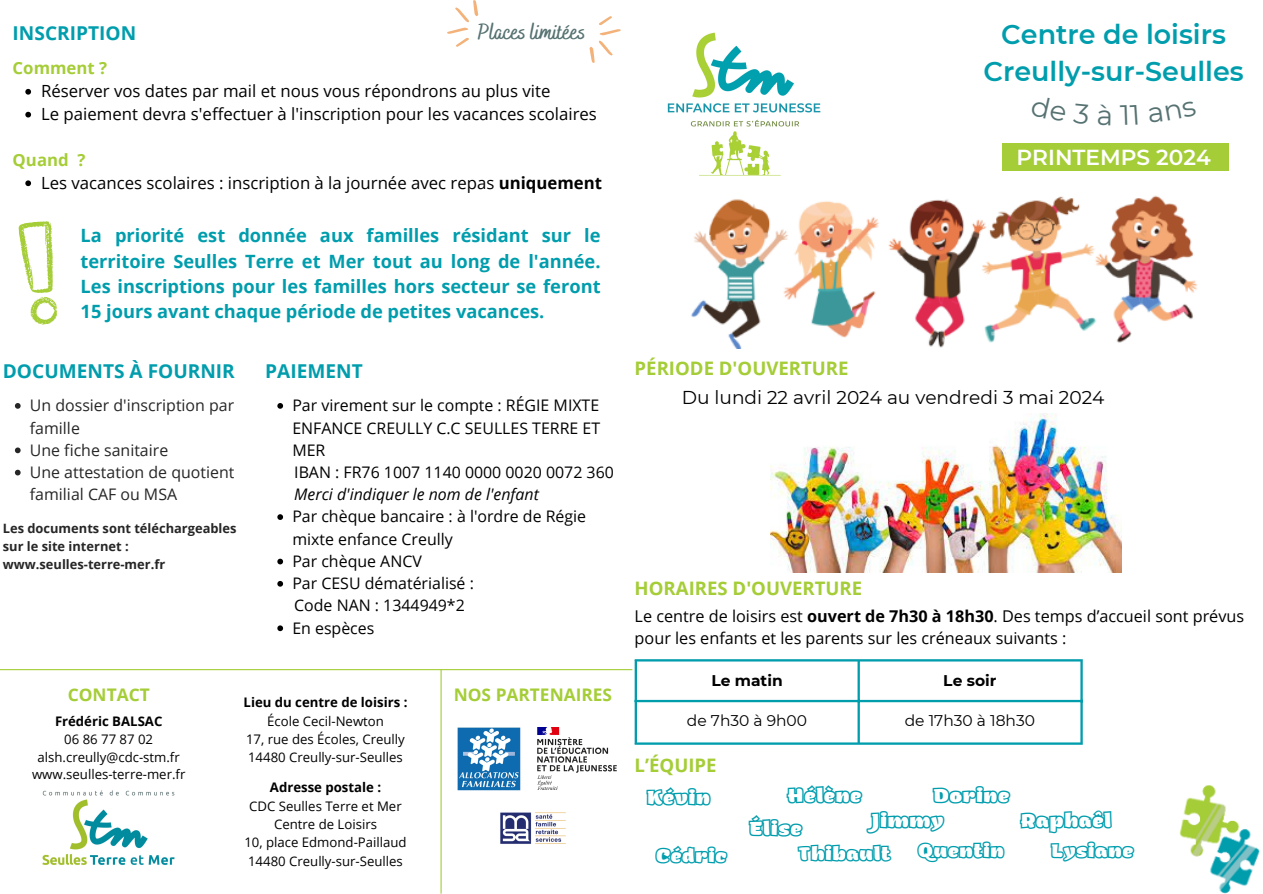
<style>
.page{position:relative;width:1263px;height:894px;background:#fff}
.page>*{position:absolute;margin:0;border:0;box-sizing:border-box;transform-origin:0 0}
.t1{font:600 27px/37.2px "Montserrat";color:#009dad;text-align:center}
.t2{font:700 22.05px "Bakerie Smooth";color:#577272}
.t3{font:600 21.6px "Montserrat";color:#fff}
.t4{font:700 19.05px "Open Sans";color:#009dad}
.t5{font:700 18.6px "Open Sans";color:#a5cd37}
.t6{font:18.6px "Montserrat";color:#000}
.t7{font:18.6px "ZT Arturo Heavyoutline";color:#009dad}
.t8{font:700 18.3px/25.2px "Open Sans";color:#009dad;text-align:justify}
.t9{font:18px "ZT Arturo Heavyoutline";color:#009dad}
.t10{font:700 17.4px "Open Sans";color:#a5cd37}
.t11{font:16.8px/22.8px "Open Sans";color:#000}
.t12{font:700 16.8px "Open Sans";color:#a5cd37}
.t13{font:16.2px/22px "Open Sans";color:#000}
.t14{font:15.9px/22.2px "Open Sans";color:#000}
.t15{font:15.9px/22.2px "Open Sans";color:#272626}
.t16{font:italic 15.9px "Open Sans";color:#000}
.t17{font:15.45px "Montserrat";color:#000}
.t18{font:700 15.45px "Montserrat";color:#000}
.t19{font:13.2px "Open Sans";color:#000}
.t20{font:700 13.2px "Open Sans";color:#000}
.t21{font:700 12.9px/17.9px "Open Sans";color:#272626}
.s1{font-weight:700;color:#a5cd37}
.s2{font-weight:700}
</style>
<div class="page">
<img style="left:667px;top:32px;width:154px;height:144px">
<div style="left:1002px;top:143px;width:226px;height:28px;background:#a5cd37"></div>
<hr style="left:635px;top:661px;width:2px;height:81px;background:#009dad">
<hr style="left:857px;top:661px;width:3px;height:81px;background:#009dad">
<hr style="left:1080px;top:661px;width:3px;height:81px;background:#009dad">
<hr style="left:635px;top:659px;width:448px;height:2px;background:#009dad">
<hr style="left:635px;top:699px;width:448px;height:3px;background:#009dad">
<hr style="left:635px;top:742px;width:448px;height:2px;background:#009dad">
<img style="left:691px;top:195px;width:507px;height:153px">
<img style="left:1179px;top:785px;width:81px;height:108px">
<svg style="left:25px;top:89px;width:6px;height:6px"></svg>
<svg style="left:25px;top:112px;width:6px;height:5px"></svg>
<svg style="left:25px;top:180px;width:6px;height:6px"></svg>
<svg style="left:447px;top:0;width:31px;height:47px"></svg>
<svg style="left:589px;top:16px;width:32px;height:47px"></svg>
<svg style="left:18px;top:221px;width:40px;height:104px"></svg>
<hr style="left:0;top:669px;width:632px;height:1px;background:#a5cd37">
<img style="left:42px;top:790px;width:133px;height:75px">
<img style="left:500px;top:812px;width:66px;height:32px">
<img style="left:458px;top:727px;width:63px;height:63px">
<hr style="left:440px;top:669px;width:2px;height:224px;background:#a5cd37">
<img style="left:538px;top:727px;width:79px;height:62px">
<img style="left:770px;top:413px;width:351px;height:159px">
<svg style="left:15px;top:403px;width:6px;height:5px"></svg>
<svg style="left:15px;top:447px;width:6px;height:6px"></svg>
<svg style="left:15px;top:469px;width:6px;height:6px"></svg>
<svg style="left:277px;top:403px;width:6px;height:5px"></svg>
<svg style="left:277px;top:514px;width:6px;height:6px"></svg>
<svg style="left:277px;top:558px;width:6px;height:6px"></svg>
<svg style="left:277px;top:581px;width:6px;height:5px"></svg>
<svg style="left:277px;top:625px;width:6px;height:6px"></svg>
<h6 class="t2" style="left:478px;top:19px;width:109px">Places limitées</h6>
<p class="t4" style="left:13px;top:20px;width:125px">INSCRIPTION</p>
<p class="t12" style="left:13px;top:56px;width:96px">Comment ?</p>
<p class="t11" style="left:41px;top:79px;width:557px">Réserver vos dates par mail et nous vous répondrons au plus vite<br>Le paiement devra s'effectuer à l'inscription pour les vacances scolaires</p>
<p class="t11" style="left:41px;top:148px;width:562px;text-indent:-28px"><span class="s1">Quand ?<br></span>Les vacances scolaires : inscription à la journée avec repas <span class="s2">uniquement</span></p>
<p class="t8" style="left:81px;top:222px;width:522px">La priorité est donnée aux familles résidant sur le territoire Seulles Terre et Mer tout au long de l'année.<br>Les inscriptions pour les familles hors secteur se feront 15 jours avant chaque période de petites vacances.</p>
<p class="t4" style="left:3px;top:358px;width:234px">DOCUMENTS À FOURNIR</p>
<h5 class="t15" style="left:30px;top:394px;width:206px">Un dossier d'inscription par famille</h5>
<h6 class="t15" style="left:30px;top:438px;width:140px">Une fiche sanitaire</h6>
<h6 class="t15" style="left:30px;top:460px;width:206px">Une attestation de quotient familial CAF ou MSA</h6>
<h6 class="t21" style="left:3px;top:519px;width:235px">Les documents sont téléchargeables sur le site internet :</h6>
<h6 class="t21" style="left:3px;top:554px;width:164px">www.seulles-terre-mer.fr</h6>
<h6 class="t4" style="left:265px;top:358px;width:99px">PAIEMENT</h6>
<h6 class="t14" style="left:292px;top:394px;width:309px;text-align:justify">Par virement sur le compte : RÉGIE MIXTE ENFANCE CREULLY C.C SEULLES TERRE ET MER</h6>
<h6 class="t14" style="left:294px;top:460px;width:321px">IBAN : FR76 1007 1140 0000 0020 0072 360</h6>
<h6 class="t16" style="left:294px;top:483px;width:246px">Merci d'indiquer le nom de l'enfant</h6>
<h6 class="t14" style="left:292px;top:505px;width:295px">Par chèque bancaire : à l'ordre de Régie mixte enfance Creully</h6>
<h6 class="t14" style="left:292px;top:549px;width:131px">Par chèque ANCV</h6>
<p class="t14" style="left:292px;top:571px;width:183px">Par CESU dématérialisé :<br>Code NAN : 1344949*2<br>En espèces</p>
<p class="t10" style="left:68px;top:682px;width:83px">CONTACT</p>
<p class="t10" style="left:454px;top:682px;width:160px">NOS PARTENAIRES</p>
<p class="t20" style="left:244px;top:693px;width:165px">Lieu du centre de loisirs :</p>
<p class="t19" style="left:267px;top:711px;width:118px">École Cecil-Newton</p>
<p class="t19" style="left:246px;top:729px;width:160px">17, rue des Écoles, Creully</p>
<p class="t19" style="left:248px;top:748px;width:156px">14480 Creully-sur-Seulles</p>
<p class="t20" style="left:270px;top:778px;width:113px">Adresse postale :</p>
<p class="t19" style="left:249px;top:796px;width:154px">CDC Seulles Terre et Mer</p>
<p class="t19" style="left:274px;top:814px;width:104px">Centre de Loisirs</p>
<p class="t19" style="left:244px;top:833px;width:164px">10, place Edmond-Paillaud</p>
<p class="t19" style="left:248px;top:851px;width:156px">14480 Creully-sur-Seulles</p>
<p class="t20" style="left:55px;top:712px;width:109px">Frédéric BALSAC</p>
<p class="t19" style="left:64px;top:729px;width:90px">06 86 77 87 02</p>
<p class="t19" style="left:38px;top:747px;width:144px">alsh.creully@cdc-stm.fr</p>
<p class="t19" style="left:32px;top:764px;width:155px">www.seulles-terre-mer.fr</p>
<p class="t1" style="left:983px;top:15px;width:262px">Centre de loisirs<br>Creully-sur-Seulles</p>
<h5 class="t5" style="left:635px;top:355px;width:215px">PÉRIODE D'OUVERTURE</h5>
<h1 class="t3" style="left:1016px;top:144px;width:196px">PRINTEMPS 2024</h1>
<p class="t6" style="left:682px;top:386px;width:424px">Du lundi 22 avril 2024 au vendredi 3 mai 2024</p>
<p class="t5" style="left:635px;top:575px;width:229px">HORAIRES D'OUVERTURE</p>
<h5 class="t13" style="left:635px;top:604px;width:611px">Le centre de loisirs est <span class="s2">ouvert de 7h30 à 18h30</span>. Des temps d’accueil sont prévus pour les enfants et les parents sur les créneaux suivants :</h5>
<p class="t18" style="left:711px;top:670px;width:73px">Le matin</p>
<h4 class="t18" style="left:943px;top:670px;width:55px">Le soir</h4>
<h2 class="t17" style="left:687px;top:711px;width:122px">de 7h30 à 9h00</h2>
<h3 class="t17" style="left:905px;top:711px;width:132px">de 17h30 à 18h30</h3>
<p class="t5" style="left:635px;top:751px;width:83px">L’ÉQUIPE</p>
<p class="t7" style="left:647px;top:789px;width:65px">Kévin</p>
<p class="t7" style="left:788px;top:787px;width:75px">Hélène</p>
<p class="t7" style="left:749px;top:821px;width:54px">Élise</p>
<p class="t7" style="left:933px;top:787px;width:78px">Dorine</p>
<p class="t7" style="left:872px;top:813px;width:74px">Jimmy</p>
<p class="t7" style="left:1021px;top:813px;width:92px">Raphaêl</p>
<p class="t9" style="left:656px;top:848px;width:72px">Cédric</p>
<p class="t9" style="left:798px;top:846px;width:93px">Thibault</p>
<p class="t9" style="left:918px;top:843px;width:88px">Quentin</p>
<p class="t9" style="left:1051px;top:843px;width:84px">Lysiane</p>
</div>
